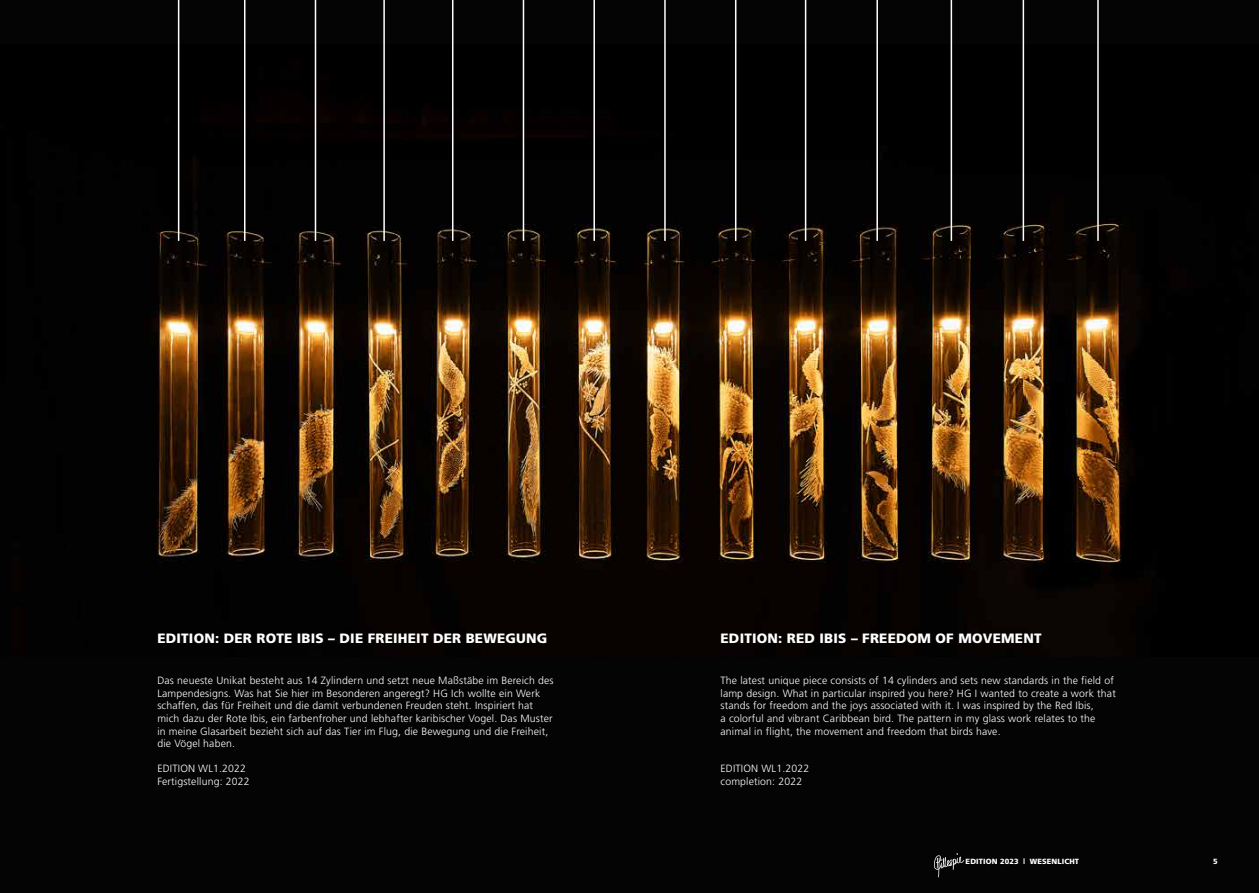
<style>
.page{position:relative;width:1259px;height:893px;background:#050404}
.page>*{position:absolute;margin:0;border:0;box-sizing:border-box;transform-origin:0 0}
.t1{font:900 13.5px "Frutiger LT Pro";letter-spacing:.015em;color:#fff}
.t2{font:300 10.5px/12.6px "Frutiger LT Pro";letter-spacing:.015em;color:#fff}
.t3{font:900 7.5px "Frutiger LT Pro";letter-spacing:.015em;color:#fff}
.s1{font-weight:700}
</style>
<div class="page">
<img style="left:156px;top:44px;width:968px;height:540px">
<hr style="left:178px;top:0;width:1px;height:241px;background:#fff">
<hr style="left:244px;top:0;width:1px;height:241px;background:#fff">
<hr style="left:315px;top:0;width:1px;height:241px;background:#fff">
<hr style="left:383px;top:0;width:2px;height:241px;background:#fff">
<hr style="left:452px;top:0;width:1px;height:241px;background:#fff">
<hr style="left:523px;top:0;width:1px;height:241px;background:#fff">
<hr style="left:593px;top:0;width:2px;height:241px;background:#fff">
<hr style="left:664px;top:0;width:2px;height:241px;background:#fff">
<hr style="left:735px;top:0;width:1px;height:241px;background:#fff">
<hr style="left:805px;top:0;width:1px;height:241px;background:#fff">
<hr style="left:876px;top:0;width:2px;height:241px;background:#fff">
<hr style="left:950px;top:0;width:2px;height:241px;background:#fff">
<hr style="left:1022px;top:0;width:2px;height:241px;background:#fff">
<hr style="left:1097px;top:0;width:1px;height:241px;background:#fff">
<svg style="left:934px;top:853px;width:30px;height:24px"></svg>
<p class="t1" style="left:157px;top:631px;width:391px">EDITION: DER ROTE IBIS – DIE FREIHEIT DER BEWEGUNG</p>
<p class="t2" style="left:157px;top:674px;width:398px">Das neueste Unikat besteht aus 14 Zylindern und setzt neue Maßstäbe im Bereich des Lampendesigns. Was hat Sie hier im Besonderen angeregt? HG Ich wollte ein Werk schaffen, das für Freiheit und die damit verbundenen Freuden steht. Inspiriert hat mich dazu der Rote Ibis, ein farbenfroher und lebhafter karibischer Vogel. Das Muster in meine Glasarbeit bezieht sich auf das Tier im Flug, die Bewegung und die Freiheit, die Vögel haben.</p>
<p class="t2" style="left:157px;top:763px;width:94px">EDITION WL1.2022<br>Fertigstellung: 2022</p>
<p class="t1" style="left:720px;top:631px;width:322px">EDITION: RED IBIS – FREEDOM OF MOVEMENT</p>
<p class="t2" style="left:720px;top:674px;width:397px">The latest unique piece consists of 14 cylinders and sets new standards in the field of lamp design. What in particular inspired you here? HG I wanted to create a work that stands for freedom and the joys associated with it. I was inspired by the Red Ibis,<br>a colorful and vibrant Caribbean bird. The pattern in my glass work relates to the animal in flight, the movement and freedom that birds have.</p>
<p class="t2" style="left:720px;top:763px;width:90px">EDITION WL1.2022 completion: 2022</p>
<p class="t3" style="left:965px;top:857px;width:115px">EDITION 2023 <span class="s1">l</span> WESENLICHT</p>
<p class="t3" style="left:1213px;top:857px;width:6px">5</p>
</div>
